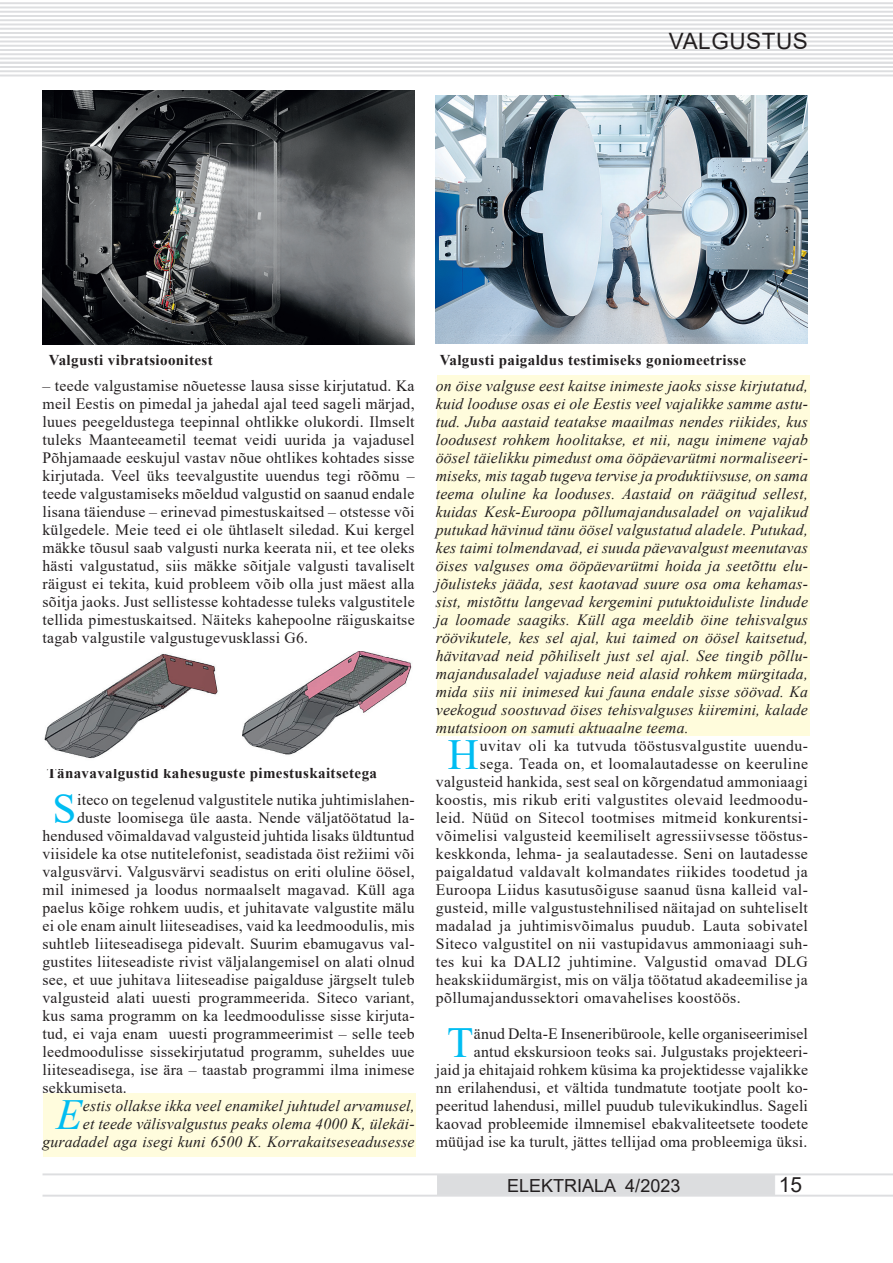
<style>
.page{position:relative;width:893px;height:1263px;background:#fff}
.page>*{position:absolute;margin:0;border:0;box-sizing:border-box;transform-origin:0 0}
.uudisTimes{font:42.9px "Times New Roman";color:#01bdf2}
.uudisTimes-2{font:italic 42.9px "Times New Roman";color:#01bdf2}
.põhitekst{font:22.5px "Arial";letter-spacing:.025em;color:#231f20}
.t1{font:21px "Arial";color:#231f20}
.t2{font:18px "Arial";color:#231f20}
.uudisTimes-3{font:15.75px/18px "Times New Roman";letter-spacing:.015em;color:#231f20;text-align:justify}
.uudisTimes-4{font:italic 15.75px/18px "Times New Roman";letter-spacing:.01em;color:#231f20;text-align:justify}
.joonAllk{font:700 15px "Times New Roman";letter-spacing:.025em;color:#231f20}
</style>
<div class="page">
<div style="left:437px;top:1175px;width:338px;height:20px;background:#dcdddf"></div>
<hr style="left:43px;top:1173px;width:850px;height:2px;background:#dddee0">
<hr style="left:43px;top:1195px;width:850px;height:1px;background:#dddee0">
<div style="left:44px;top:1093px;width:372px;height:64px;background:#fffcdd"></div>
<div style="left:438px;top:375px;width:372px;height:361px;background:#fffcdc"></div>
<hr style="left:0;top:2px;width:893px;height:2px;background:#dddee0">
<hr style="left:0;top:6px;width:893px;height:2px;background:#dddee0">
<hr style="left:0;top:11px;width:893px;height:2px;background:#dddee0">
<hr style="left:0;top:15px;width:893px;height:2px;background:#dddee0">
<hr style="left:0;top:19px;width:893px;height:2px;background:#dddee0">
<hr style="left:0;top:24px;width:893px;height:1px;background:#dddee0">
<hr style="left:0;top:28px;width:893px;height:2px;background:#dddee0">
<hr style="left:0;top:32px;width:893px;height:2px;background:#dddee0">
<hr style="left:0;top:36px;width:893px;height:2px;background:#dddee0">
<hr style="left:0;top:41px;width:893px;height:1px;background:#dddee0">
<hr style="left:0;top:45px;width:893px;height:2px;background:#dddee0">
<hr style="left:0;top:49px;width:893px;height:2px;background:#dddee0">
<hr style="left:0;top:53px;width:893px;height:2px;background:#dddee0">
<hr style="left:0;top:58px;width:893px;height:1px;background:#dddee0">
<hr style="left:0;top:62px;width:893px;height:2px;background:#dddee0">
<hr style="left:0;top:66px;width:893px;height:2px;background:#dddee0">
<hr style="left:0;top:70px;width:893px;height:2px;background:#dddee0">
<hr style="left:0;top:75px;width:893px;height:1px;background:#dddee0">
<img style="left:44px;top:654px;width:174px;height:105px">
<img style="left:43px;top:90px;width:372px;height:255px">
<img style="left:242px;top:651px;width:170px;height:104px">
<img style="left:436px;top:96px;width:372px;height:248px">
<p class="joonAllk" style="left:49px;top:349px;width:165px">Valgusti vibratsioonitest</p>
<p class="põhitekst" style="left:669px;top:26px;width:141px">VALGUSTUS</p>
<p class="joonAllk" style="left:440px;top:349px;width:308px">Valgusti paigaldus testimiseks goniomeetrisse</p>
<p class="uudisTimes-3" style="left:43px;top:376px;width:374px">– teede valgustamise nõuetesse lausa sisse kirjutatud. Ka meil Eestis on pimedal ja jahedal ajal teed sageli märjad, luues peegeldustega teepinnal ohtlikke olukordi. Ilmselt tuleks Maanteeametil teemat veidi uurida ja vajadusel Põhjamaade eeskujul vastav nõue ohtlikes kohtades sisse kirjutada. Veel üks teevalgustite uuendus tegi rõõmu – teede valgustamiseks mõeldud valgustid on saanud endale lisana täienduse – erinevad pimestuskaitsed – otstesse või külgedele. Meie teed ei ole ühtlaselt siledad. Kui kergel mäkke tõusul saab valgusti nurka keerata nii, et tee oleks hästi valgustatud, siis mäkke sõitjale valgusti tavaliselt räigust ei tekita, kuid probleem võib olla just mäest alla sõitja jaoks. Just sellistesse kohtadesse tuleks valgustitele tellida pimestuskaitsed. Näiteks kahepoolne räiguskaitse tagab valgustile valgustugevusklassi G6.</p>
<p class="uudisTimes-4" style="left:436px;top:376px;width:374px">on öise valguse eest kaitse inimeste jaoks sisse kirjutatud, kuid looduse osas ei ole Eestis veel vajalikke samme astu&shy;tud. Juba aastaid teatakse maailmas nendes riikides, kus loodusest rohkem hoolitakse, et nii, nagu inimene vajab öösel täielikku pimedust oma ööpäevarütmi normaliseeri&shy;miseks, mis tagab tugeva tervise ja produktiivsuse, on sama teema oluline ka looduses. Aastaid on räägitud sellest, kuidas Kesk-Euroopa põllumajandusaladel on vajalikud putukad hävinud tänu öösel valgustatud aladele. Putukad, kes taimi tolmendavad, ei suuda päevavalgust meenutavas öises valguses oma ööpäevarütmi hoida ja seetõttu elu&shy;jõulisteks jääda, sest kaotavad suure osa oma kehamas&shy;sist, mistõttu langevad kergemini putuktoiduliste lindude ja loomade saagiks. Küll aga meeldib öine tehisvalgus röövikutele, kes sel ajal, kui taimed on öösel kaitsetud, hävitavad neid põhiliselt just sel ajal. See tingib põllu&shy;majandusaladel vajaduse neid alasid rohkem mürgitada, mida siis nii inimesed kui fauna endale sisse söövad. Ka veekogud soostuvad öises tehisvalguses kiiremini, kalade mutatsioon on samuti aktuaalne teema.</p>
<p class="uudisTimes" style="left:448px;top:724px;width:32px">H</p>
<p class="uudisTimes-3" style="left:480px;top:736px;width:329px">uvitav oli ka tutvuda tööstusvalgustite uuendu-</p>
<p class="uudisTimes-3" style="left:480px;top:754px;width:330px">sega. Teada on, et loomalautadesse on keeruline</p>
<p class="uudisTimes-3" style="left:436px;top:772px;width:373px">valgusteid hankida, sest seal on kõrgendatud ammoniaagi</p>
<p class="uudisTimes-3" style="left:436px;top:790px;width:374px">koostis, mis rikub eriti valgustites olevaid leedmoodu-</p>
<p class="uudisTimes-3" style="left:436px;top:808px;width:374px">leid. Nüüd on Sitecol tootmises mitmeid konkurentsi-</p>
<p class="uudisTimes-3" style="left:436px;top:826px;width:374px">võimelisi valgusteid keemiliselt agressiivsesse tööstus-</p>
<p class="uudisTimes-3" style="left:436px;top:844px;width:374px">keskkonda, lehma- ja sealautadesse. Seni on lautadesse</p>
<p class="uudisTimes-3" style="left:436px;top:862px;width:374px">paigaldatud valdavalt kolmandates riikides toodetud ja</p>
<p class="uudisTimes-3" style="left:436px;top:880px;width:374px">Euroopa Liidus kasutusõiguse saanud üsna kalleid val-</p>
<p class="uudisTimes-3" style="left:436px;top:898px;width:374px">gusteid, mille valgustustehnilised näitajad on suhteliselt</p>
<p class="uudisTimes-3" style="left:436px;top:916px;width:374px">madalad ja juhtimisvõimalus puudub. Lauta sobivatel</p>
<p class="uudisTimes-3" style="left:436px;top:934px;width:374px">Siteco valgustitel on nii vastupidavus ammoniaagi suh-</p>
<p class="uudisTimes-3" style="left:436px;top:952px;width:374px">tes kui ka DALI2 juhtimine. Valgustid omavad DLG</p>
<p class="uudisTimes-3" style="left:436px;top:970px;width:374px">heakskiidumärgist, mis on välja töötatud akadeemilise ja</p>
<p class="uudisTimes-3" style="left:436px;top:988px;width:306px">põllumajandussektori omavahelises koostöös.</p>
<p class="uudisTimes" style="left:447px;top:1012px;width:28px">T</p>
<p class="joonAllk" style="left:47px;top:762px;width:332px">Tänavavalgustid kahesuguste pimestuskaitsetega</p>
<p class="uudisTimes" style="left:53px;top:778px;width:25px">S</p>
<p class="uudisTimes-3" style="left:77px;top:790px;width:339px">iteco on tegelenud valgustitele nutika juhtimislahen-</p>
<p class="uudisTimes-3" style="left:77px;top:808px;width:339px">duste loomisega üle aasta. Nende väljatöötatud la-</p>
<p class="uudisTimes-3" style="left:43px;top:826px;width:373px">hendused võimaldavad valgusteid juhtida lisaks üldtuntud</p>
<p class="uudisTimes-3" style="left:43px;top:844px;width:374px">viisidele ka otse nutitelefonist, seadistada öist režiimi või</p>
<p class="uudisTimes-3" style="left:43px;top:862px;width:374px">valgusvärvi. Valgusvärvi seadistus on eriti oluline öösel,</p>
<p class="uudisTimes-3" style="left:43px;top:880px;width:374px">mil inimesed ja loodus normaalselt magavad. Küll aga</p>
<p class="uudisTimes-3" style="left:43px;top:898px;width:374px">paelus kõige rohkem uudis, et juhitavate valgustite mälu</p>
<p class="uudisTimes-3" style="left:43px;top:916px;width:374px">ei ole enam ainult liiteseadises, vaid ka leedmoodulis, mis</p>
<p class="uudisTimes-3" style="left:43px;top:934px;width:374px">suhtleb liiteseadisega pidevalt. Suurim ebamugavus val-</p>
<p class="uudisTimes-3" style="left:43px;top:952px;width:374px">gustites liiteseadiste rivist väljalangemisel on alati olnud</p>
<p class="uudisTimes-3" style="left:43px;top:970px;width:374px">see, et uue juhitava liiteseadise paigalduse järgselt tuleb</p>
<p class="uudisTimes-3" style="left:43px;top:988px;width:373px">valgusteid alati uuesti programmeerida. Siteco variant,</p>
<p class="uudisTimes-3" style="left:43px;top:1006px;width:374px">kus sama programm on ka leedmoodulisse sisse kirjuta-</p>
<p class="uudisTimes-3" style="left:43px;top:1024px;width:374px">tud, ei vaja enam uuesti programmeerimist – selle teeb</p>
<p class="uudisTimes-3" style="left:43px;top:1042px;width:374px">leedmoodulisse sissekirjutatud programm, suheldes uue</p>
<p class="uudisTimes-3" style="left:43px;top:1060px;width:374px">liiteseadisega, ise ära – taastab programmi ilma inimese</p>
<p class="uudisTimes-3" style="left:43px;top:1078px;width:86px">sekkumiseta.</p>
<p class="uudisTimes-2" style="left:56px;top:1085px;width:28px">E</p>
<p class="uudisTimes-3" style="left:436px;top:1024px;width:374px;text-align:right">änud Delta-E Inseneribüroole, kelle organiseerimisel antud ekskursioon teoks sai. Julgustaks projekteeri-<br>jaid ja ehitajaid rohkem küsima ka projektidesse vajalikke nn erilahendusi, et vältida tundmatute tootjate poolt ko&shy;peeritud lahendusi, millel puudub tulevikukindlus. Sageli kaovad probleemide ilmnemisel ebakvaliteetsete toodete müüjad ise ka turult, jättes tellijad oma probleemiga üksi.</p>
<p class="uudisTimes-4" style="left:43px;top:1096px;width:374px;text-align:right">estis ollakse ikka veel enamikel juhtudel arvamusel,<br>et teede välisvalgustus peaks olema 4000 K, ülekäi&shy;guradadel aga isegi kuni 6500 K. Korrakaitseseadusesse</p>
<p class="t2" style="left:507px;top:1173px;width:175px">ELEKTRIALA 4/2023</p>
<p class="t1" style="left:779px;top:1170px;width:25px">15</p>
</div>
